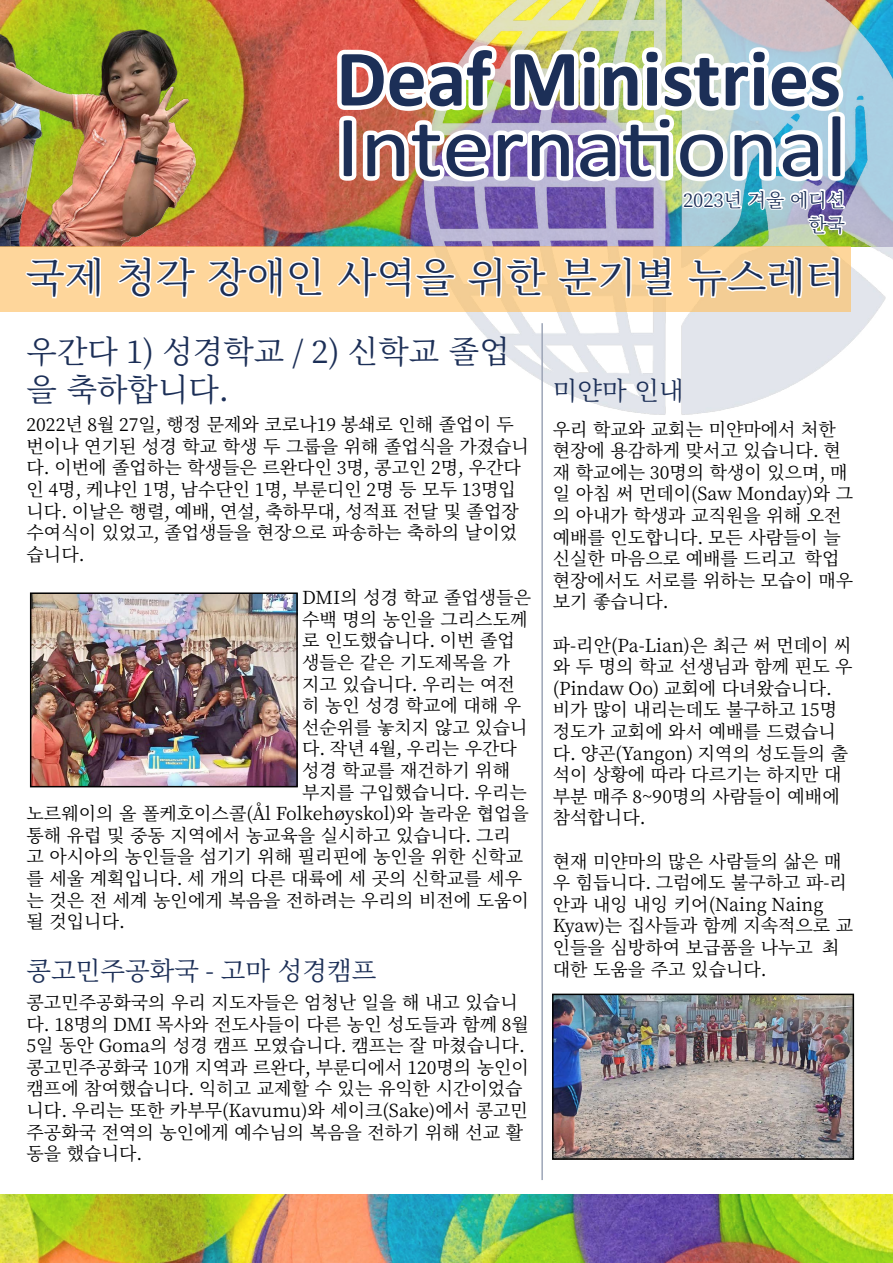
<style>
.page{position:relative;width:893px;height:1263px;background:#fff}
.page>*{position:absolute;margin:0;border:0;box-sizing:border-box;transform-origin:0 0}
.t1{font:87.75px "Calibri";color:#1c2f57;scale:1.11 1}
.t2{font:700 81px "Calibri";color:#1c2f57}
.t3{font:40.5px "Noto Serif KR";color:#1c2f57}
.t4{font:31.5px/37.8px "Noto Serif KR";color:#1c2f57}
.t5{font:25.5px "Noto Serif KR";color:#1c2f57}
.t6{font:18.9px/25.2px "Noto Serif KR";color:#1c2f57;text-align:right}
.t7{font:18px/21.6px "Noto Serif KR";color:#000}
</style>
<div class="page">
<img style="left:0;top:0;width:401px;height:246px">
<img style="left:401px;top:0;width:492px;height:415px">
<img style="left:0;top:12px;width:195px;height:234px">
<div style="left:0;top:246px;width:851px;height:65px;background:#fed69b"></div>
<img style="left:24px;top:111px;width:79px;height:188px">
<img style="left:118px;top:102px;width:81px;height:197px">
<img style="left:207px;top:39px;width:646px;height:273px">
<hr style="left:541px;top:323px;width:2px;height:857px;background:#9da5b7">
<img style="left:0;top:1195px;width:893px;height:68px">
<img style="left:33px;top:595px;width:262px;height:189px">
<div style="left:30px;top:592px;width:268px;height:195px;border:2px solid #000"></div>
<img style="left:555px;top:997px;width:296px;height:160px">
<div style="left:552px;top:994px;width:302px;height:166px;border:2px solid #000"></div>
<h2 class="t2" style="left:336px;top:21px;width:506px">Deaf Ministries</h2>
<h1 class="t1" style="left:335px;top:86px;width:463px">International</h1>
<p class="t6" style="left:683px;top:187px;width:164px">2023년 겨울 에디션 한국</p>
<h3 class="t3" style="left:26px;top:254px;width:820px">국제 청각 장애인 사역을 위한 분기별 뉴스레터</h3>
<h3 class="t4" style="left:27px;top:334px;width:485px">우간다 1) 성경학교 / 2) 신학교 졸업 을 축하합니다.</h3>
<p class="t7" style="left:27px;top:414px;width:504px">2022년 8월 27일, 행정 문제와 코로나19 봉쇄로 인해 졸업이 두 번이나 연기된 성경 학교 학생 두 그룹을 위해 졸업식을 가졌습니 다. 이번에 졸업하는 학생들은 르완다인 3명, 콩고인 2명, 우간다 인 4명, 케냐인 1명, 남수단인 1명, 부룬디인 2명 등 모두 13명입 니다. 이날은 행렬, 예배, 연설, 축하무대, 성적표 전달 및 졸업장 수여식이 있었고, 졸업생들을 현장으로 파송하는 축하의 날이었 습니다.</p>
<p class="t7" style="left:302px;top:587px;width:230px">DMI의 성경 학교 졸업생들은</p>
<p class="t7" style="left:302px;top:609px;width:227px">수백 명의 농인을 그리스도께</p>
<p class="t7" style="left:302px;top:630px;width:214px">로 인도했습니다. 이번 졸업</p>
<p class="t7" style="left:302px;top:652px;width:210px">생들은 같은 기도제목을 가</p>
<p class="t7" style="left:302px;top:673px;width:214px">지고 있습니다. 우리는 여전</p>
<p class="t7" style="left:302px;top:695px;width:221px">히 농인 성경 학교에 대해 우</p>
<p class="t7" style="left:302px;top:717px;width:227px">선순위를 놓치지 않고 있습니</p>
<p class="t7" style="left:302px;top:738px;width:216px">다. 작년 4월, 우리는 우간다</p>
<p class="t7" style="left:302px;top:760px;width:210px">성경 학교를 재건하기 위해</p>
<p class="t7" style="left:302px;top:781px;width:226px">부지를 구입했습니다. 우리는</p>
<p class="t7" style="left:27px;top:803px;width:504px">노르웨이의 올 폴케호이스콜(Ål Folkehøyskol)와 놀라운 협업을</p>
<p class="t7" style="left:27px;top:825px;width:486px">통해 유럽 및 중동 지역에서 농교육을 실시하고 있습니다. 그리</p>
<p class="t7" style="left:27px;top:846px;width:498px">고 아시아의 농인들을 섬기기 위해 필리핀에 농인을 위한 신학교</p>
<p class="t7" style="left:27px;top:868px;width:497px">를 세울 계획입니다. 세 개의 다른 대륙에 세 곳의 신학교를 세우</p>
<p class="t7" style="left:27px;top:889px;width:504px">는 것은 전 세계 농인에게 복음을 전하려는 우리의 비전에 도움이</p>
<p class="t7" style="left:27px;top:911px;width:100px">될 것입니다.</p>
<h3 class="t5" style="left:553px;top:376px;width:133px">미얀마 인내</h3>
<p class="t7" style="left:553px;top:418px;width:302px">우리 학교와 교회는 미얀마에서 처한 현장에 용감하게 맞서고 있습니다. 현 재 학교에는 30명의 학생이 있으며, 매 일 아침 써 먼데이(Saw Monday)와 그 의 아내가 학생과 교직원을 위해 오전 예배를 인도합니다. 모든 사람들이 늘 신실한 마음으로 예배를 드리고 학업 현장에서도 서로를 위하는 모습이 매우 보기 좋습니다.</p>
<p class="t7" style="left:553px;top:634px;width:301px">파-리안(Pa-Lian)은 최근 써 먼데이 씨 와 두 명의 학교 선생님과 함께 핀도 우 (Pindaw Oo) 교회에 다녀왔습니다. 비가 많이 내리는데도 불구하고 15명 정도가 교회에 와서 예배를 드렸습니 다. 양곤(Yangon) 지역의 성도들의 출 석이 상황에 따라 다르기는 하지만 대 부분 매주 8~90명의 사람들이 예배에 참석합니다.</p>
<p class="t7" style="left:553px;top:850px;width:302px">현재 미얀마의 많은 사람들의 삶은 매 우 힘듭니다. 그럼에도 불구하고 파-리 안과 내잉 내잉 키어(Naing Naing<br>Kyaw)는 집사들과 함께 지속적으로 교 인들을 심방하여 보급품을 나누고 최</p>
<h3 class="t5" style="left:27px;top:956px;width:351px">콩고민주공화국 - 고마 성경캠프</h3>
<p class="t7" style="left:553px;top:958px;width:215px">대한 도움을 주고 있습니다.</p>
<p class="t7" style="left:27px;top:992px;width:504px">콩고민주공화국의 우리 지도자들은 엄청난 일을 해 내고 있습니 다. 18명의 DMI 목사와 전도사들이 다른 농인 성도들과 함께 8월<br>5일 동안 Goma의 성경 캠프 모였습니다. 캠프는 잘 마쳤습니다. 콩고민주공화국 10개 지역과 르완다, 부룬디에서 120명의 농인이 캠프에 참여했습니다. 익히고 교제할 수 있는 유익한 시간이었습 니다. 우리는 또한 카부무(Kavumu)와 세이크(Sake)에서 콩고민 주공화국 전역의 농인에게 예수님의 복음을 전하기 위해 선교 활 동을 했습니다.</p>
</div>
